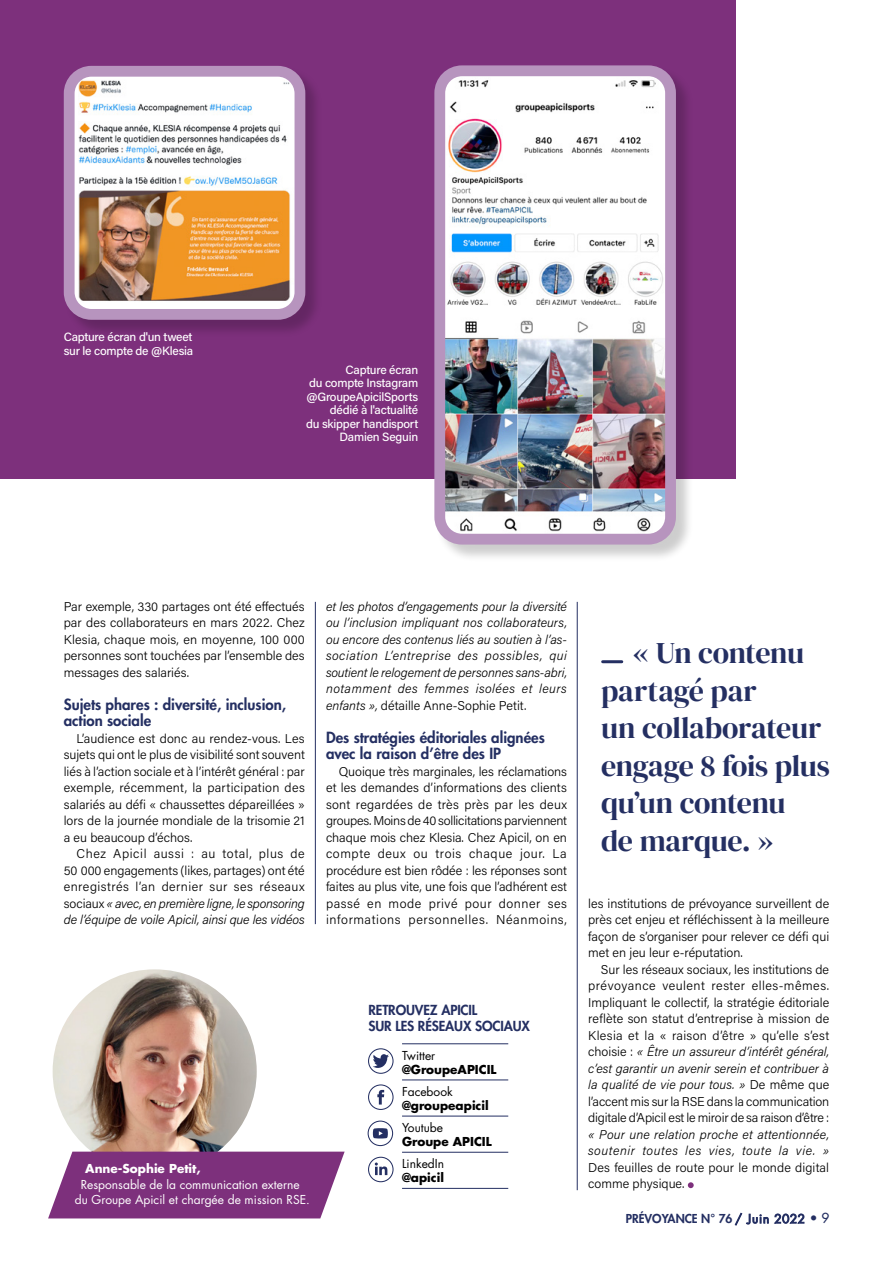
<style>
.page{position:relative;width:893px;height:1263px;background:#fff}
.page>*{position:absolute;margin:0;border:0;box-sizing:border-box;transform-origin:0 0}
.t1{font:30px/37.5px "DM Serif Display";letter-spacing:-.015em;color:#242f62}
.t2{font:800 15px/16.5px "Futura Std";color:#242f62}
.t3{font:800 13.5px/16.5px "Futura Std";letter-spacing:-.01em;color:#242f62}
.t4{font:300 12.75px/16.5px "Acumin Pro";color:#000;text-align:justify}
.t5{font:italic 300 12.75px/16.5px "Acumin Pro";letter-spacing:.03em;color:#000;text-align:justify}
.t6{font:500 12px/13.5px "Acumin Pro";letter-spacing:-.02em;color:#fff}
.t7{font:12px/14.4px "Futura Std";color:#fff;text-align:center}
.t8{font:700 12px "Futura Std";color:#000}
.t9{font:12px "Futura Std";color:#000}
.t10{font:800 12px "Futura Std";color:#242f62}
.t11{font:700 12px "Futura Std";color:#fff}
.s1{font-style:italic}
.s2{font-style:normal}
.s3{font-weight:400}
.s4{font-weight:500;font-size:13.5px}
</style>
<div class="page">
<div style="left:0;top:0;width:736px;height:479px;background:#7d307c"></div>
<img style="left:53px;top:969px;width:204px;height:204px;border-radius:102px">
<svg style="left:48px;top:1151px;width:297px;height:67px;background:#884287"></svg>
<svg style="left:688px;top:1182px;width:6px;height:6px"></svg>
<hr style="left:603px;top:660px;width:19px;height:3px;background:#242f62">
<div style="left:65px;top:67px;width:258px;height:271px;background:#000;opacity:.2"></div>
<img style="left:76px;top:80px;width:217px;height:226px">
<div style="left:64px;top:66px;width:241px;height:254px;border:11px solid #b794be;border-radius:22px"></div>
<div style="left:435px;top:66px;width:258px;height:496px;background:#000;opacity:.2"></div>
<img style="left:446px;top:77px;width:218px;height:456px">
<div style="left:434px;top:65px;width:242px;height:480px;border:11px solid #b794be;border-radius:22px"></div>
<hr style="left:315px;top:602px;width:1px;height:322px;background:#242f62">
<hr style="left:577px;top:602px;width:1px;height:588px;background:#242f62">
<hr style="left:402px;top:1116px;width:106px;height:1px;background:#242f62">
<hr style="left:402px;top:1152px;width:106px;height:1px;background:#242f62">
<hr style="left:402px;top:1043px;width:106px;height:1px;background:#242f62">
<hr style="left:402px;top:1080px;width:106px;height:1px;background:#242f62">
<hr style="left:402px;top:1188px;width:106px;height:1px;background:#242f62">
<div style="left:368px;top:1048px;width:26px;height:26px;border:1px solid #242f62;border-radius:50%"></div>
<svg style="left:373px;top:1054px;width:16px;height:14px"></svg>
<div style="left:368px;top:1084px;width:26px;height:26px;border:1px solid #242f62;border-radius:50%"></div>
<svg style="left:377px;top:1090px;width:7px;height:14px"></svg>
<svg style="left:373px;top:1128px;width:15px;height:10px"></svg>
<div style="left:368px;top:1120px;width:25px;height:26px;border:1px solid #242f62;border-radius:50%"></div>
<div style="left:368px;top:1157px;width:26px;height:25px;border:1px solid #242f62;border-radius:50%"></div>
<svg style="left:375px;top:1162px;width:12px;height:13px"></svg>
<p class="t6" style="left:64px;top:330px;width:131px">Capture écran d'un tweet sur le compte de @Klesia</p>
<p class="t6" style="left:306px;top:362px;width:114px;text-align:right">Capture écran<br>du compte Instagram @GroupeApicilSports dédié à l'actualité<br>du skipper handisport<br>Damien Seguin</p>
<p class="t4" style="left:64px;top:597px;width:242px">Par exemple, 330 partages ont été effectués par des collaborateurs en mars 2022. Chez Klesia, chaque mois, en moyenne, 100 000 personnes sont touchées par l’ensemble des messages des salariés.</p>
<p class="t2" style="left:64px;top:696px;width:224px">Sujets phares : diversité, inclusion, action sociale</p>
<p class="t4" style="left:64px;top:729px;width:243px;text-indent:13px">L’audience est donc au rendez-vous. Les sujets qui ont le plus de visibilité sont souvent liés à l’action sociale et à l’intérêt général : par exemple, récemment, la participation des salariés au défi « chaussettes dépareillées » lors de la journée mondiale de la trisomie 21 a eu beaucoup d’échos.</p>
<p class="t4" style="left:64px;top:845px;width:242px;text-indent:13px">Chez Apicil aussi : au total, plus de 50 000 engagements (likes, partages) ont été enregistrés l’an dernier sur ses réseaux sociaux <span class="s1">« avec, en première ligne, le sponsoring de l’équipe de voile Apicil, ainsi que les vidéos</span></p>
<p class="t5" style="left:326px;top:597px;width:242px">et les photos d’engagements pour la diversité ou l’inclusion impliquant nos collaborateurs, ou encore des contenus liés au soutien à l’as&shy;sociation L’entreprise des possibles, qui soutient le relogement de personnes sans-abri, notamment des femmes isolées et leurs enfants », <span class="s2">détaille Anne-Sophie Petit.</span></p>
<p class="t2" style="left:326px;top:729px;width:220px">Des stratégies éditoriales alignées avec la raison d’être des IP</p>
<p class="t4" style="left:326px;top:762px;width:243px;text-indent:13px">Quoique très marginales, les réclamations et les demandes d’informations des clients sont regardées de très près par les deux groupes. Moins de 40 sollicitations parviennent chaque mois chez Klesia. Chez Apicil, on en compte deux ou trois chaque jour. La procédure est bien rôdée : les réponses sont faites au plus vite, une fois que l’adhérent est passé en mode privé pour donner ses informations personnelles. Néanmoins,</p>
<p class="t11" style="left:85px;top:1160px;width:117px">Anne-Sophie Petit,</p>
<p class="t7" style="left:75px;top:1178px;width:237px">Responsable de la communication externe<br>du Groupe Apicil et chargée de mission RSE.</p>
<p class="t3" style="left:368px;top:1001px;width:163px">RETROUVEZ APICIL<br>SUR LES RÉSEAUX SOCIAUX</p>
<p class="t9" style="left:402px;top:1047px;width:35px">Twitter</p>
<p class="t8" style="left:402px;top:1061px;width:96px">@GroupeAPICIL</p>
<p class="t9" style="left:402px;top:1084px;width:52px">Facebook</p>
<p class="t8" style="left:402px;top:1097px;width:88px">@groupeapicil</p>
<p class="t9" style="left:402px;top:1120px;width:42px">Youtube</p>
<p class="t8" style="left:402px;top:1134px;width:91px">Groupe APICIL</p>
<p class="t9" style="left:402px;top:1156px;width:43px">LinkedIn</p>
<p class="t8" style="left:402px;top:1170px;width:43px">@apicil</p>
<h1 class="t1" style="left:601px;top:635px;width:230px;text-indent:32px">« Un contenu partagé par<br>un collaborateur engage 8 fois plus qu’un contenu<br>de marque. »</h1>
<p class="t4" style="left:588px;top:894px;width:242px">les institutions de prévoyance surveillent de près cet enjeu et réfléchissent à la meilleure façon de s’organiser pour relever ce défi qui met en jeu leur e-réputation.</p>
<p class="t4" style="left:588px;top:960px;width:243px;text-indent:13px">Sur les réseaux sociaux, les institutions de prévoyance veulent rester elles-mêmes.<br>Impliquant le collectif, la stratégie éditoriale reflète son statut d’entreprise à mission de Klesia et la « raison d’être » qu’elle s’est choisie : <span class="s1">« Être un assureur d’intérêt général, c’est garantir un avenir serein et contribuer à la qualité de vie pour tous. »</span> De même que l’accent mis sur la RSE dans la communication digitale d’Apicil est le miroir de sa raison d’être :</p>
<p class="t5" style="left:588px;top:1125px;width:242px">« Pour une relation proche et attentionnée, soutenir toutes les vies, toute la vie. »</p>
<p class="t4" style="left:588px;top:1158px;width:242px">Des feuilles de route pour le monde digital comme physique.</p>
<p class="t10" style="left:626px;top:1211px;width:205px">PRÉVOYANCE N° 76 <span class="s3">/ Juin 2022</span> <span class="s4">• 9</span></p>
</div>
